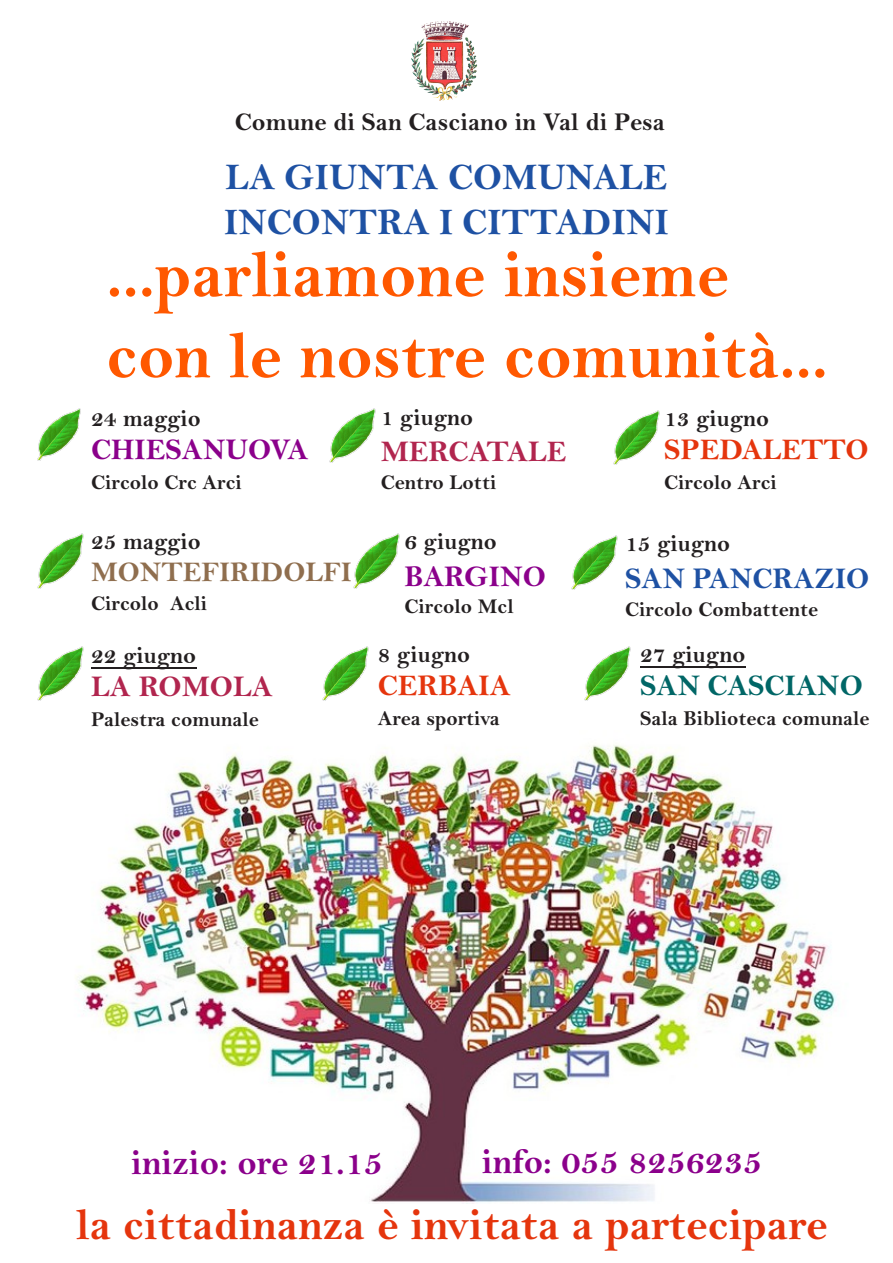
<style>
.page{position:relative;width:893px;height:1263px;background:#fff}
.page>*{position:absolute;margin:0;border:0;box-sizing:border-box;transform-origin:0 0}
.t1{font:67.5px/81px "Bell MT Bold";color:#ff5800}
.t2{font:45px "Bell MT Bold";color:#e5350d}
.t3{font:37.5px/45px "Bell MT Bold";color:#1e51a3}
.t4{font:36px "Bell MT Bold";color:#8b008b}
.t5{font:30px "Bell MT Bold";color:#8b008b}
.t6{font:30px "Bell MT Bold";color:#e5350d}
.t7{font:30px "Bell MT Bold";color:#b1254e}
.t8{font:30px "Bell MT Bold";color:#1e51a3}
.t9{font:30px "Bell MT Bold";color:#066}
.t10{font:28.5px "Bell MT Bold";color:#8f6e4e}
.t11{font:25.5px "Bell MT Bold";color:#231f20}
.t12{font:24px "Bell MT Bold";color:#231f20}
.t13{font:21px "Bell MT Bold";color:#231f20}
</style>
<div class="page">
<img style="left:76px;top:745px;width:763px;height:457px">
<img style="left:37px;top:534px;width:47px;height:55px">
<img style="left:37px;top:409px;width:44px;height:52px">
<img style="left:411px;top:38px;width:59px;height:53px">
<img style="left:584px;top:646px;width:47px;height:55px">
<img style="left:613px;top:410px;width:47px;height:55px">
<img style="left:329px;top:409px;width:47px;height:54px">
<img style="left:322px;top:647px;width:47px;height:54px">
<img style="left:37px;top:646px;width:47px;height:55px">
<img style="left:353px;top:534px;width:47px;height:55px">
<img style="left:571px;top:535px;width:47px;height:55px">
<hr style="left:91px;top:667px;width:105px;height:1px;background:#231f20">
<hr style="left:640px;top:666px;width:105px;height:2px;background:#231f20">
<p class="t11" style="left:235px;top:106px;width:432px">Comune di San Casciano in Val di Pesa</p>
<h3 class="t3" style="left:224px;top:153px;width:447px">LA GIUNTA COMUNALE<br>INCONTRA I CITTADINI</h3>
<h1 class="t1" style="left:106px;top:232px;width:723px">...parliamone insieme con le nostre comunità...</h1>
<p class="t12" style="left:91px;top:404px;width:111px">24 maggio</p>
<h3 class="t5" style="left:91px;top:431px;width:219px">CHIESANUOVA</h3>
<p class="t13" style="left:91px;top:469px;width:152px">Circolo Crc Arci</p>
<p class="t12" style="left:91px;top:527px;width:111px">25 maggio</p>
<h3 class="t10" style="left:91px;top:554px;width:262px">MONTEFIRIDOLFI</h3>
<p class="t13" style="left:91px;top:590px;width:118px">Circolo Acli</p>
<p class="t12" style="left:91px;top:641px;width:107px">22 giugno</p>
<h3 class="t7" style="left:91px;top:668px;width:183px">LA ROMOLA</h3>
<p class="t13" style="left:91px;top:706px;width:169px">Palestra comunale</p>
<p class="t12" style="left:381px;top:402px;width:94px">1 giugno</p>
<h3 class="t7" style="left:381px;top:433px;width:187px">MERCATALE</h3>
<p class="t13" style="left:381px;top:470px;width:117px">Centro Lotti</p>
<p class="t12" style="left:404px;top:527px;width:94px">6 giugno</p>
<h3 class="t5" style="left:404px;top:558px;width:143px">BARGINO</h3>
<p class="t13" style="left:404px;top:594px;width:111px">Circolo Mcl</p>
<p class="t12" style="left:378px;top:640px;width:94px">8 giugno</p>
<h3 class="t6" style="left:378px;top:667px;width:134px">CERBAIA</h3>
<p class="t13" style="left:378px;top:705px;width:124px">Area sportiva</p>
<p class="t12" style="left:664px;top:404px;width:107px">13 giugno</p>
<h3 class="t6" style="left:664px;top:431px;width:206px">SPEDALETTO</h3>
<p class="t13" style="left:664px;top:469px;width:114px">Circolo Arci</p>
<p class="t12" style="left:625px;top:529px;width:107px">15 giugno</p>
<h3 class="t8" style="left:625px;top:560px;width:246px">SAN PANCRAZIO</h3>
<p class="t13" style="left:625px;top:596px;width:195px">Circolo Combattente</p>
<p class="t12" style="left:640px;top:640px;width:107px">27 giugno</p>
<h3 class="t9" style="left:640px;top:667px;width:224px">SAN CASCIANO</h3>
<p class="t13" style="left:640px;top:706px;width:231px">Sala Biblioteca comunale</p>
<h3 class="t4" style="left:131px;top:1141px;width:253px">inizio: ore 21.15</h3>
<h3 class="t4" style="left:482px;top:1139px;width:282px">info: 055 8256235</h3>
<h2 class="t2" style="left:76px;top:1197px;width:753px">la cittadinanza è invitata a partecipare</h2>
</div>
